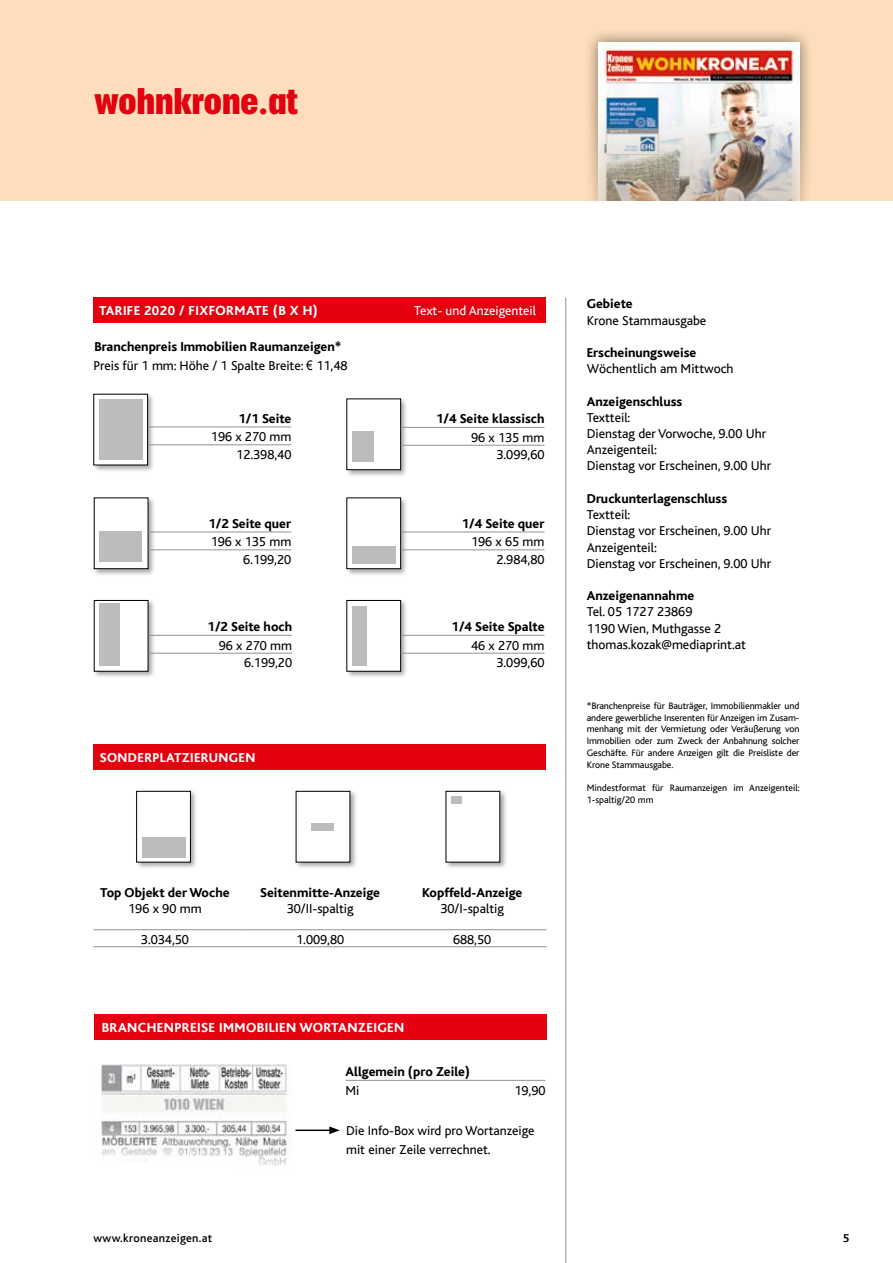
<style>
.page{position:relative;width:893px;height:1263px;background:#fff}
.page>*{position:absolute;margin:0;border:0;box-sizing:border-box;transform-origin:0 0}
.t1{font:700 condensed 36px "Placard";color:#e3000f}
.t2{font:800 13.8px "Bliss";letter-spacing:.03em;color:#fff}
.t3{font:13.5px/16.2px "Bliss";color:#000;text-align:right}
.t4{font:800 13.5px "Bliss";color:#000}
.t5{font:13.5px "Bliss";color:#fff}
.t6{font:800 13.5px "Bliss";letter-spacing:.03em;color:#fff}
.t7{font:500 12px "Bliss";letter-spacing:.025em;color:#000}
.t8{font:700 12px "Bliss";color:#000}
.t9{font:9.75px/11.7px "Bliss";letter-spacing:-.01em;color:#000;text-align:justify}
.s1{font-size:13.5px}
.s2{font-family:"Arial Narrow"}
</style>
<div class="page">
<div style="left:0;top:0;width:893px;height:200px;background:#fdddbb"></div>
<div style="left:584px;top:28px;width:230px;height:226px;background:#000;opacity:.5"></div>
<img style="left:598px;top:43px;width:201px;height:158px">
<div style="left:0;top:201px;width:893px;height:71px;background:#fff"></div>
<hr style="left:295px;top:1129px;width:37px;height:2px;background:#000">
<svg style="left:329px;top:1126px;width:11px;height:8px"></svg>
<img style="left:101px;top:1064px;width:190px;height:102px">
<div style="left:444px;top:789px;width:63px;height:81px;background:#000;opacity:.35"></div>
<div style="left:446px;top:791px;width:54px;height:71px;background:#fff"></div>
<div style="left:451px;top:796px;width:11px;height:7px;background:#bdbcbc"></div>
<div style="left:135px;top:789px;width:63px;height:81px;background:#000;opacity:.35"></div>
<div style="left:137px;top:791px;width:53px;height:71px;background:#fff"></div>
<div style="left:136px;top:791px;width:55px;height:71px;border:1px solid #000"></div>
<div style="left:142px;top:836px;width:44px;height:21px;background:#bdbcbc"></div>
<div style="left:294px;top:789px;width:63px;height:81px;background:#000;opacity:.35"></div>
<div style="left:296px;top:791px;width:54px;height:71px;background:#fff"></div>
<div style="left:311px;top:823px;width:23px;height:8px;background:#bdbcbc"></div>
<div style="left:94px;top:298px;width:452px;height:25px;background:#e3000f"></div>
<div style="left:92px;top:496px;width:64px;height:80px;background:#000;opacity:.35"></div>
<div style="left:94px;top:498px;width:54px;height:71px;background:#fff"></div>
<div style="left:100px;top:532px;width:42px;height:30px;background:#bdbcbc"></div>
<div style="left:92px;top:599px;width:64px;height:80px;background:#000;opacity:.35"></div>
<div style="left:94px;top:600px;width:54px;height:71px;background:#fff"></div>
<div style="left:100px;top:604px;width:20px;height:62px;background:#bdbcbc"></div>
<div style="left:345px;top:496px;width:63px;height:80px;background:#000;opacity:.35"></div>
<div style="left:347px;top:498px;width:54px;height:71px;background:#fff"></div>
<div style="left:347px;top:498px;width:54px;height:71px;border:1px solid #000"></div>
<div style="left:352px;top:546px;width:43px;height:17px;background:#bdbcbc"></div>
<div style="left:345px;top:397px;width:63px;height:80px;background:#000;opacity:.35"></div>
<div style="left:347px;top:399px;width:54px;height:71px;background:#fff"></div>
<div style="left:347px;top:399px;width:54px;height:71px;border:1px solid #000"></div>
<div style="left:352px;top:432px;width:22px;height:30px;background:#bdbcbc"></div>
<div style="left:345px;top:599px;width:63px;height:80px;background:#000;opacity:.35"></div>
<div style="left:347px;top:600px;width:54px;height:71px;background:#fff"></div>
<div style="left:347px;top:600px;width:54px;height:71px;border:1px solid #000"></div>
<div style="left:352px;top:607px;width:15px;height:59px;background:#bdbcbc"></div>
<hr style="left:148px;top:635px;width:144px;height:1px;background:#919292">
<hr style="left:148px;top:653px;width:144px;height:1px;background:#919292">
<hr style="left:401px;top:635px;width:143px;height:1px;background:#919292">
<hr style="left:401px;top:653px;width:143px;height:1px;background:#919292">
<hr style="left:148px;top:532px;width:143px;height:1px;background:#919292">
<hr style="left:148px;top:550px;width:143px;height:1px;background:#919292">
<hr style="left:401px;top:532px;width:143px;height:1px;background:#919292">
<hr style="left:401px;top:550px;width:143px;height:1px;background:#919292">
<hr style="left:401px;top:427px;width:143px;height:1px;background:#919292">
<hr style="left:401px;top:445px;width:143px;height:1px;background:#919292">
<div style="left:92px;top:392px;width:63px;height:81px;background:#000;opacity:.35"></div>
<div style="left:94px;top:394px;width:54px;height:71px;background:#fff"></div>
<div style="left:99px;top:399px;width:43px;height:61px;background:#bdbcbc"></div>
<hr style="left:148px;top:427px;width:143px;height:1px;background:#919292">
<hr style="left:148px;top:445px;width:143px;height:1px;background:#919292">
<div style="left:94px;top:744px;width:452px;height:26px;background:#e3000f"></div>
<hr style="left:94px;top:929px;width:148px;height:1px;background:#919292">
<hr style="left:242px;top:929px;width:162px;height:1px;background:#919292">
<hr style="left:404px;top:929px;width:142px;height:1px;background:#919292">
<hr style="left:94px;top:946px;width:148px;height:1px;background:#919292">
<hr style="left:242px;top:946px;width:162px;height:1px;background:#919292">
<hr style="left:404px;top:946px;width:142px;height:1px;background:#919292">
<div style="left:95px;top:1014px;width:452px;height:26px;background:#e3000f"></div>
<hr style="left:565px;top:298px;width:1px;height:965px;background:#919292">
<hr style="left:346px;top:1080px;width:199px;height:1px;background:#919292">
<h1 class="t1" style="left:95px;top:82px;width:205px">wohnkrone.at</h1>
<p class="t2" style="left:99px;top:304px;width:220px"><span class="s1">TARIFE 2020 /</span> FIXFORMATE (B X H)</p>
<p class="t4" style="left:95px;top:340px;width:248px">Branchenpreis Immobilien Raumanzeigen*</p>
<p class="t3" style="left:94px;top:358px;width:255px">Preis für 1 mm: Höhe / 1 Spalte Breite: <span class="s2">€</span> 11,48</p>
<p class="t4" style="left:238px;top:411px;width:54px">1/1 Seite</p>
<p class="t3" style="left:211px;top:428px;width:82px;line-height:17.5px">196 x 270 mm<br>12.398,40</p>
<p class="t4" style="left:209px;top:516px;width:84px">1/2 Seite quer</p>
<p class="t3" style="left:211px;top:533px;width:82px;line-height:17.5px">196 x 135 mm<br>6.199,20</p>
<p class="t4" style="left:208px;top:620px;width:86px">1/2 Seite hoch</p>
<p class="t3" style="left:219px;top:637px;width:75px;line-height:17.5px">96 x 270 mm<br>6.199,20</p>
<p class="t6" style="left:100px;top:750px;width:157px">SONDERPLATZIERUNGEN</p>
<p class="t5" style="left:414px;top:303px;width:123px">Text- und Anzeigenteil</p>
<p class="t4" style="left:436px;top:412px;width:110px">1/4 Seite klassisch</p>
<p class="t3" style="left:471px;top:429px;width:75px;line-height:17.5px">96 x 135 mm<br>3.099,60</p>
<p class="t4" style="left:462px;top:516px;width:84px">1/4 Seite quer</p>
<p class="t3" style="left:471px;top:533px;width:75px;line-height:17.5px">196 x 65 mm<br>2.984,80</p>
<p class="t4" style="left:452px;top:620px;width:94px">1/4 Seite Spalte</p>
<p class="t3" style="left:471px;top:637px;width:75px;line-height:17.5px">46 x 270 mm<br>3.099,60</p>
<p class="t4" style="left:100px;top:886px;width:131px">Top Objekt der Woche</p>
<p class="t3" style="left:128px;top:901px;width:75px">196 x 90 mm</p>
<p class="t4" style="left:260px;top:886px;width:121px">Seitenmitte-Anzeige</p>
<p class="t3" style="left:287px;top:901px;width:68px">30/II-spaltig</p>
<p class="t4" style="left:422px;top:886px;width:102px">Kopffeld-Anzeige</p>
<p class="t3" style="left:440px;top:901px;width:65px">30/I-spaltig</p>
<p class="t3" style="left:141px;top:931px;width:50px">3.034,50</p>
<p class="t3" style="left:296px;top:931px;width:50px">1.009,80</p>
<p class="t3" style="left:453px;top:931px;width:40px">688,50</p>
<p class="t2" style="left:102px;top:1020px;width:304px">BRANCHENPREISE IMMOBILIEN WORTANZEIGEN</p>
<p class="t4" style="left:346px;top:1065px;width:126px">Allgemein (pro Zeile)</p>
<p class="t3" style="left:346px;top:1082px;width:15px">Mi</p>
<p class="t3" style="left:514px;top:1082px;width:33px">19,90</p>
<p class="t3" style="left:346px;top:1120px;width:190px;line-height:19.5px;text-align:left">Die Info-Box wird pro Wortanzeige mit einer Zeile verrechnet.</p>
<p class="t4" style="left:587px;top:297px;width:47px">Gebiete</p>
<p class="t3" style="left:587px;top:312px;width:121px">Krone Stammausgabe</p>
<p class="t4" style="left:587px;top:346px;width:111px">Erscheinungsweise</p>
<p class="t3" style="left:587px;top:361px;width:148px">Wöchentlich am Mittwoch</p>
<p class="t4" style="left:587px;top:394px;width:97px">Anzeigenschluss</p>
<p class="t3" style="left:587px;top:410px;width:186px;text-align:left">Textteil:<br>Dienstag der Vorwoche, 9.00 Uhr<br>Anzeigenteil:<br>Dienstag vor Erscheinen, 9.00 Uhr</p>
<p class="t4" style="left:587px;top:491px;width:142px">Druckunterlagenschluss</p>
<p class="t3" style="left:587px;top:507px;width:186px;text-align:left">Textteil:<br>Dienstag vor Erscheinen, 9.00 Uhr<br>Anzeigenteil:<br>Dienstag vor Erscheinen, 9.00 Uhr</p>
<p class="t4" style="left:587px;top:589px;width:109px">Anzeigenannahme</p>
<p class="t3" style="left:587px;top:604px;width:161px;text-align:left">Tel. 05 1727 23869<br>1190 Wien, Muthgasse 2 thomas.kozak@mediaprint.at</p>
<p class="t9" style="left:587px;top:700px;width:214px">*Branchenpreise für Bauträger, Immobilienmakler und andere gewerbliche Inserenten für Anzeigen im Zusam&shy;menhang mit der Vermietung oder Veräußerung von Immobilien oder zum Zweck der Anbahnung solcher Geschäfte. Für andere Anzeigen gilt die Preisliste der Krone Stammausgabe.</p>
<p class="t9" style="left:587px;top:782px;width:214px">Mindestformat für Raumanzeigen im Anzeigenteil:<br>1-spaltig/20 mm</p>
<p class="t7" style="left:94px;top:1232px;width:120px">www.kroneanzeigen.at</p>
<p class="t8" style="left:843px;top:1232px;width:8px">5</p>
</div>
